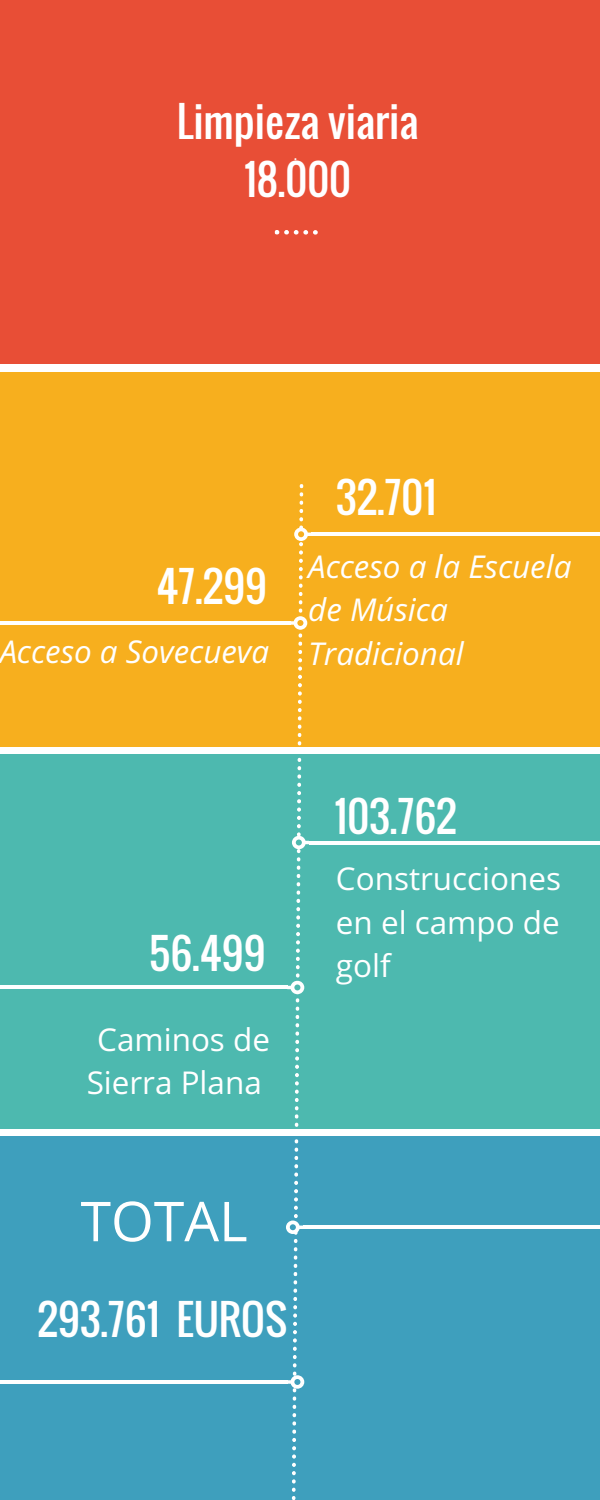
<style>
.page{position:relative;width:600px;height:1500px;background:#fff}
.page>*{position:absolute;margin:0;border:0;box-sizing:border-box;transform-origin:0 0}
.t1{font:55px "Open Sans";color:#fff}
.t2{font:41.3px/57.8px "Oswald";color:#fff;text-align:center}
.t3{font:italic 31.4px/43.5px "Open Sans";color:#fff}
.t4{font:31.4px/43.5px "Open Sans";color:#fff;text-align:center}
.t5{font:15.7px "Open Sans";color:#fff}
</style>
<div class="page">
<div style="left:0;top:0;width:600px;height:364px;background:#e84e36"></div>
<div style="left:0;top:372px;width:600px;height:374px;background:#f7af1e"></div>
<div style="left:0;top:754px;width:600px;height:375px;background:#4db9af"></div>
<div style="left:0;top:1136px;width:600px;height:364px;background:#3e9fbd"></div>
<svg style="left:275px;top:230px;width:43px;height:5px"></svg>
<hr style="left:311px;top:533px;width:289px;height:3px;background:#fff">
<hr style="left:0;top:621px;width:290px;height:4px;background:#fff">
<hr style="left:309px;top:841px;width:291px;height:3px;background:#fff">
<hr style="left:0;top:986px;width:287px;height:3px;background:#fff">
<hr style="left:303px;top:1226px;width:297px;height:3px;background:#fff">
<hr style="left:0;top:1380px;width:287px;height:4px;background:#fff">
<svg style="left:286px;top:484px;width:25px;height:1016px"></svg>
<p class="t2" style="left:177px;top:91px;width:243px">Limpieza viaria<br>18.000</p>
<p class="t5" style="left:293px;top:143px;width:6px">.</p>
<p class="t2" style="left:157px;top:556px;width:112px">47.299</p>
<p class="t3" style="left:-1px;top:629px;width:271px">Acceso a Sovecueva</p>
<p class="t2" style="left:336px;top:468px;width:102px">32.701</p>
<p class="t3" style="left:308px;top:544px;width:265px">Acceso a la Escuela de Música<br>Tradicional</p>
<p class="t2" style="left:149px;top:924px;width:118px">56.499</p>
<p class="t4" style="left:87px;top:1017px;width:185px">Caminos de<br>Sierra Plana</p>
<h1 class="t1" style="left:81px;top:1183px;width:169px">TOTAL</h1>
<p class="t2" style="left:38px;top:1289px;width:251px">293.761 EUROS</p>
<p class="t2" style="left:334px;top:786px;width:124px">103.762</p>
<p class="t4" style="left:336px;top:856px;width:226px;text-align:justify">Construcciones en el campo de golf</p>
</div>
